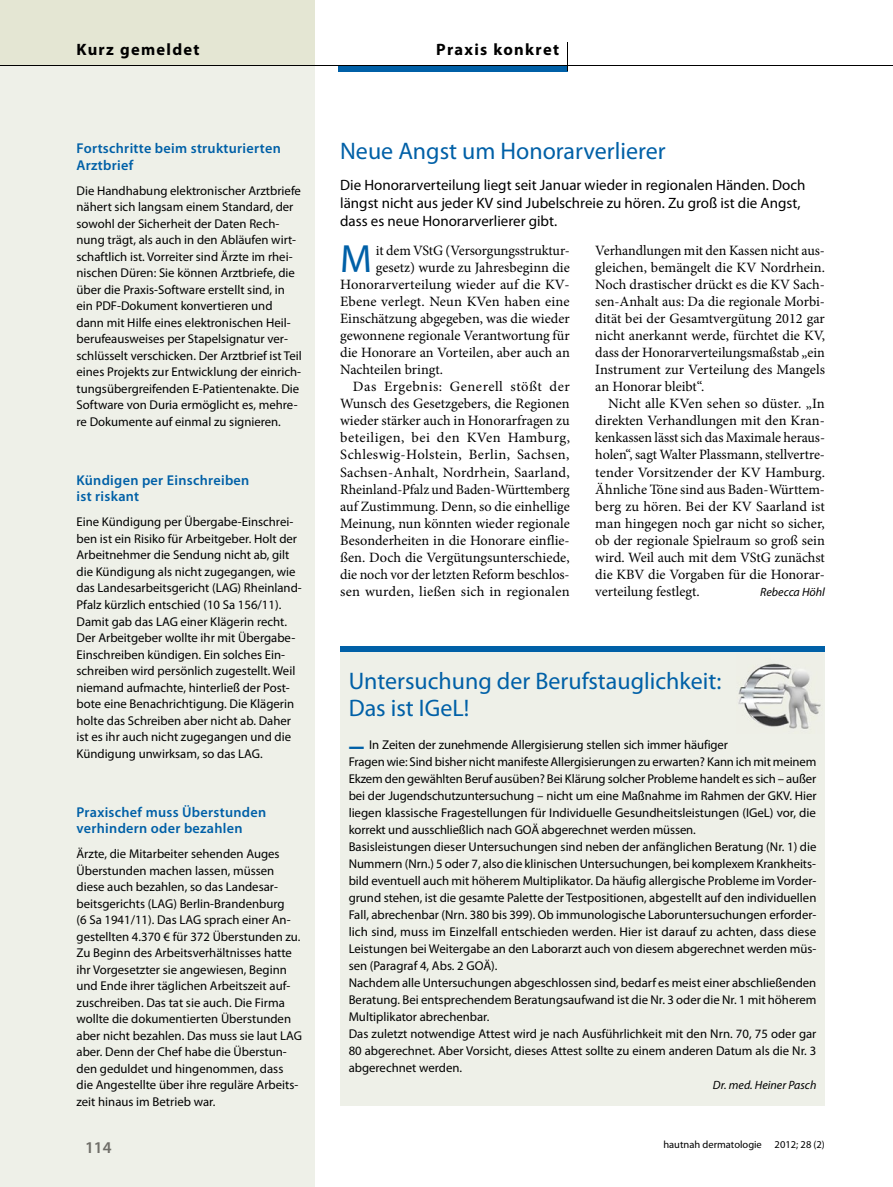
<style>
.page{position:relative;width:893px;height:1187px;background:#fff}
.page>*{position:absolute;margin:0;border:0;box-sizing:border-box;transform-origin:0 0}
.t1{font:39.45px "Myriad Pro";color:#0060a7}
.t2{font:24px/27px "Myriad Pro";color:#0060a7}
.t3{font:700 16.5px "Myriad Pro";letter-spacing:.08em;color:#000}
.t4{font:600 16.5px "Myriad Pro";color:#6e6d67}
.t5{font:15px/18px "Myriad Pro";color:#000}
.t6{font:14.25px/17px "Minion Pro";color:#000;text-align:justify}
.t7{font:600 14.25px/16.5px "Myriad Pro";letter-spacing:.02em;color:#0060a7}
.t8{font:14.25px "Minion Pro";letter-spacing:.03em;color:#000}
.t9{font:14.25px "Minion Pro";letter-spacing:.025em;color:#000}
.t10{font:12.75px/16.5px "Myriad Pro";color:#000}
.t11{font:italic 12px "Myriad Pro";color:#000}
.t12{font:10.5px "Myriad Pro";color:#000}
.s1{font-weight:700;font-size:24.3px;color:#0060a7}
</style>
<div class="page">
<div style="left:338px;top:66px;width:230px;height:5px;background:#0060a7"></div>
<svg style="left:567px;top:43px;width:1px;height:28px"></svg>
<div style="left:0;top:0;width:315px;height:1186px;background:#eef0e8"></div>
<div style="left:0;top:0;width:315px;height:66px;background:#e4e6d3"></div>
<hr style="left:0;top:66px;width:893px;height:1px;background:#000">
<div style="left:340px;top:650px;width:485px;height:456px;background:#eef0e8"></div>
<div style="left:340px;top:646px;width:485px;height:5px;background:#0060a7"></div>
<img style="left:738px;top:663px;width:83px;height:66px">
<p class="t3" style="left:77px;top:39px;width:125px">Kurz gemeldet</p>
<p class="t7" style="left:77px;top:140px;width:206px">Fortschritte beim strukturierten<br>Arztbrief</p>
<p class="t10" style="left:77px;top:182px;width:227px">Die Handhabung elektronischer Arztbriefe nähert sich langsam einem Standard, der sowohl der Sicherheit der Daten Rech&shy;nung trägt, als auch in den Abläufen wirt&shy;schaftlich ist. Vorreiter sind Ärzte im rhei&shy;nischen Düren: Sie können Arztbriefe, die über die Praxis-Software erstellt sind, in ein PDF-Dokument konvertieren und dann mit Hilfe eines elektronischen Heil&shy;berufeausweises per Stapelsignatur ver&shy;schlüsselt verschicken. Der Arztbrief ist Teil eines Projekts zur Entwicklung der einrich&shy;tungsübergreifenden E-Patientenakte. Die Software von Duria ermöglicht es, mehre&shy;re Dokumente auf einmal zu signieren.</p>
<p class="t7" style="left:77px;top:471px;width:174px">Kündigen per Einschreiben ist riskant</p>
<p class="t10" style="left:77px;top:513px;width:227px">Eine Kündigung per Übergabe-Einschrei&shy;ben ist ein Risiko für Arbeitgeber. Holt der Arbeitnehmer die Sendung nicht ab, gilt die Kündigung als nicht zugegangen, wie das Landesarbeitsgericht (LAG) Rheinland-Pfalz kürzlich entschied (10 Sa 156/11).<br>Damit gab das LAG einer Klägerin recht.<br>Der Arbeitgeber wollte ihr mit Übergabe-Einschreiben kündigen. Ein solches Ein&shy;schreiben wird persönlich zugestellt. Weil niemand aufmachte, hinterließ der Post&shy;bote eine Benachrichtigung. Die Klägerin holte das Schreiben aber nicht ab. Daher ist es ihr auch nicht zugegangen und die Kündigung unwirksam, so das LAG.</p>
<p class="t7" style="left:77px;top:803px;width:191px">Praxischef muss Überstunden verhindern oder bezahlen</p>
<p class="t10" style="left:77px;top:845px;width:227px">Ärzte, die Mitarbeiter sehenden Auges Überstunden machen lassen, müssen diese auch bezahlen, so das Landesar&shy;beitsgerichts (LAG) Berlin-Brandenburg<br>(6 Sa 1941/11). Das LAG sprach einer An&shy;gestellten 4.370 € für 372 Überstunden zu.<br>Zu Beginn des Arbeitsverhältnisses hatte ihr Vorgesetzter sie angewiesen, Beginn und Ende ihrer täglichen Arbeitszeit auf&shy;zuschreiben. Das tat sie auch. Die Firma wollte die dokumentierten Überstunden aber nicht bezahlen. Das muss sie laut LAG aber. Denn der Chef habe die Überstun&shy;den geduldet und hingenommen, dass die Angestellte über ihre reguläre Arbeits&shy;zeit hinaus im Betrieb war.</p>
<p class="t4" style="left:85px;top:1136px;width:28px">114</p>
<p class="t3" style="left:436px;top:39px;width:124px">Praxis konkret</p>
<h2 class="t2" style="left:340px;top:137px;width:327px">Neue Angst um Honorarverlierer</h2>
<p class="t5" style="left:340px;top:175px;width:467px">Die Honorarverteilung liegt seit Januar wieder in regionalen Händen. Doch längst nicht aus jeder KV sind Jubelschreie zu hören. Zu groß ist die Angst, dass es neue Honorarverlierer gibt.</p>
<h1 class="t1" style="left:340px;top:235px;width:33px">M</h1>
<p class="t6" style="left:376px;top:242px;width:195px">it dem VStG (Versorgungsstruktur-</p>
<p class="t6" style="left:376px;top:259px;width:195px">gesetz) wurde zu Jahresbeginn die</p>
<p class="t6" style="left:340px;top:276px;width:231px">Honorarverteilung wieder auf die KV-</p>
<p class="t6" style="left:340px;top:293px;width:231px">Ebene verlegt. Neun KVen haben eine</p>
<p class="t6" style="left:340px;top:310px;width:231px">Einschätzung abgegeben, was die wieder</p>
<p class="t6" style="left:340px;top:327px;width:231px">gewonnene regionale Verantwortung für</p>
<p class="t6" style="left:340px;top:344px;width:231px">die Honorare an Vorteilen, aber auch an</p>
<p class="t6" style="left:340px;top:361px;width:104px">Nachteilen bringt.</p>
<p class="t8" style="left:353px;top:377px;width:218px">Das Ergebnis: Generell stößt der</p>
<p class="t6" style="left:340px;top:395px;width:231px">Wunsch des Gesetzgebers, die Regionen</p>
<p class="t6" style="left:340px;top:412px;width:231px">wieder stärker auch in Honorarfragen zu</p>
<p class="t8" style="left:340px;top:428px;width:231px">beteiligen, bei den KVen Hamburg,</p>
<p class="t9" style="left:340px;top:445px;width:231px">Schleswig-Holstein, Berlin, Sachsen,</p>
<p class="t6" style="left:340px;top:463px;width:231px">Sachsen-Anhalt, Nordrhein, Saarland,</p>
<p class="t6" style="left:340px;top:480px;width:231px">Rheinland-Pfalz und Baden-Württemberg</p>
<p class="t6" style="left:340px;top:497px;width:231px">auf Zustimmung. Denn, so die einhellige</p>
<p class="t6" style="left:340px;top:514px;width:231px">Meinung, nun könnten wieder regionale</p>
<p class="t6" style="left:340px;top:531px;width:231px">Besonderheiten in die Honorare einflie-</p>
<p class="t6" style="left:340px;top:548px;width:231px">ßen. Doch die Vergütungsunterschiede,</p>
<p class="t6" style="left:340px;top:565px;width:231px">die noch vor der letzten Reform beschlos-</p>
<p class="t6" style="left:340px;top:582px;width:231px">sen wurden, ließen sich in regionalen</p>
<p class="t6" style="left:595px;top:242px;width:231px">Verhandlungen mit den Kassen nicht aus&shy;gleichen, bemängelt die KV Nordrhein.<br>Noch drastischer drückt es die KV Sach&shy;sen-Anhalt aus: Da die regionale Morbi&shy;dität bei der Gesamtvergütung 2012 gar nicht anerkannt werde, fürchtet die KV, dass der Honorarverteilungsmaßstab „ein Instrument zur Verteilung des Mangels an Honorar bleibt“.</p>
<p class="t6" style="left:595px;top:395px;width:231px;text-indent:13px">Nicht alle KVen sehen so düster. „In direkten Verhandlungen mit den Kran&shy;kenkassen lässt sich das Maximale heraus&shy;holen“, sagt Walter Plassmann, stellvertre&shy;tender Vorsitzender der KV Hamburg.<br>Ähnliche Töne sind aus Baden-Württem&shy;berg zu hören. Bei der KV Saarland ist man hingegen noch gar nicht so sicher, ob der regionale Spielraum so groß sein wird. Weil auch mit dem VStG zunächst die KBV die Vorgaben für die Honorar&shy;verteilung festlegt.</p>
<p class="t11" style="left:760px;top:584px;width:66px">Rebecca Höhl</p>
<h2 class="t2" style="left:349px;top:667px;width:374px">Untersuchung der Berufstauglichkeit:<br>Das ist IGeL!</h2>
<p class="t10" style="left:349px;top:735px;width:469px;line-height:17px"><span class="s1">—</span> In Zeiten der zunehmende Allergisierung stellen sich immer häufiger<br>Fragen wie: Sind bisher nicht manifeste Allergisierungen zu erwarten? Kann ich mit meinem Ekzem den gewählten Beruf ausüben? Bei Klärung solcher Probleme handelt es sich – außer bei der Jugendschutzuntersuchung – nicht um eine Maßnahme im Rahmen der GKV. Hier liegen klassische Fragestellungen für Individuelle Gesundheitsleistungen (IGeL) vor, die korrekt und ausschließlich nach GOÄ abgerechnet werden müssen.<br>Basisleistungen dieser Untersuchungen sind neben der anfänglichen Beratung (Nr. 1) die Nummern (Nrn.) 5 oder 7, also die klinischen Untersuchungen, bei komplexem Krankheits&shy;bild eventuell auch mit höherem Multiplikator. Da häufig allergische Probleme im Vorder&shy;grund stehen, ist die gesamte Palette der Testpositionen, abgestellt auf den individuellen Fall, abrechenbar (Nrn. 380 bis 399). Ob immunologische Laboruntersuchungen erforder&shy;lich sind, muss im Einzelfall entschieden werden. Hier ist darauf zu achten, dass diese Leistungen bei Weitergabe an den Laborarzt auch von diesem abgerechnet werden müs&shy;sen (Paragraf 4, Abs. 2 GOÄ).<br>Nachdem alle Untersuchungen abgeschlossen sind, bedarf es meist einer abschließenden Beratung. Bei entsprechendem Beratungsaufwand ist die Nr. 3 oder die Nr. 1 mit höherem Multiplikator abrechenbar.<br>Das zuletzt notwendige Attest wird je nach Ausführlichkeit mit den Nrn. 70, 75 oder gar 80 abgerechnet. Aber Vorsicht, dieses Attest sollte zu einem anderen Datum als die Nr. 3 abgerechnet werden.</p>
<p class="t11" style="left:713px;top:1077px;width:105px">Dr. med. Heiner Pasch</p>
<p class="t12" style="left:663px;top:1137px;width:163px">hautnah dermatologie 2012; 28 (2)</p>
</div>
